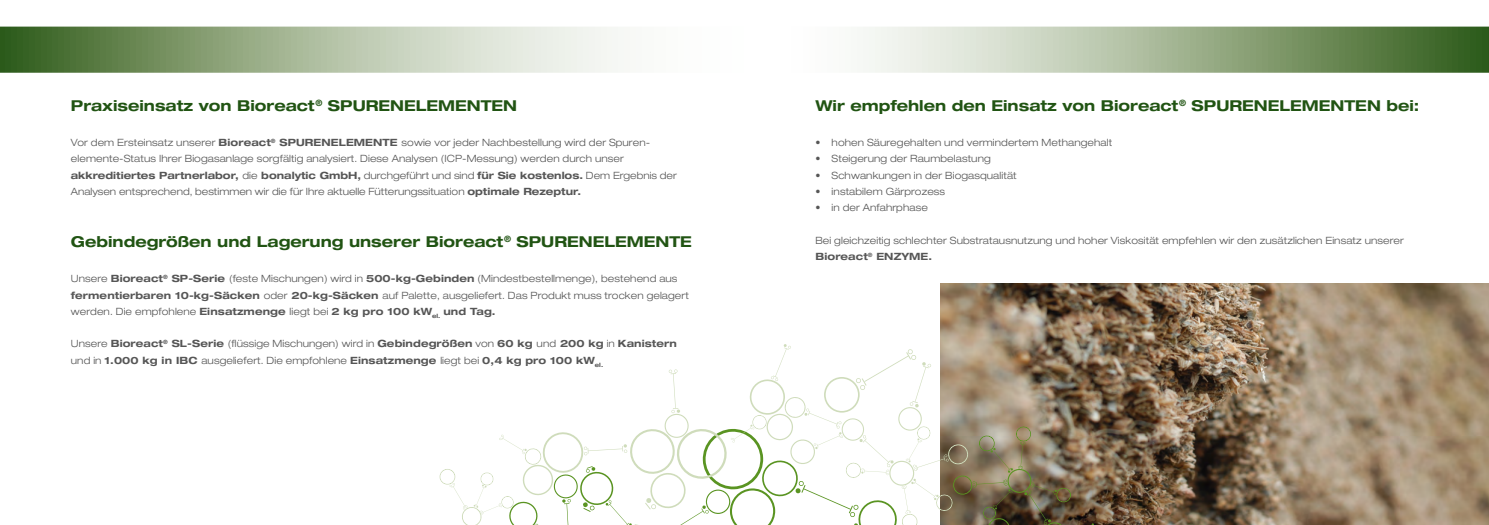
<style>
.page{position:relative;width:1489px;height:525px;background:#fff}
.page>*{position:absolute;margin:0;border:0;box-sizing:border-box;transform-origin:0 0}
.t1{font:700 expanded 15px "Helvetica Neue";color:#215413}
.t2{font:300 expanded 10px/16.2px "Helvetica Neue";letter-spacing:.01em;color:#565656}
.t3{font:700 expanded 10px/16.2px "Helvetica Neue";letter-spacing:.01em;color:#565656}
.s1{font-weight:700}
.s2{font-weight:300}
</style>
<div class="page">
<svg style="left:0;top:27px;width:1488px;height:46px"></svg>
<img style="left:940px;top:283px;width:548px;height:241px">
<svg style="left:439px;top:344px;width:632px;height:181px"></svg>
<h1 class="t1" style="left:71px;top:96px;width:448px">Praxiseinsatz von Bioreact<sup>®</sup> SPURENELEMENTEN</h1>
<p class="t2" style="left:71px;top:134px;width:607px">Vor dem Ersteinsatz unserer <span class="s1">Bioreact</span><sup>®</sup> <span class="s1">SPURENELEMENTE</span> sowie vor jeder Nachbestellung wird der Spuren&shy;elemente-Status Ihrer Biogasanlage sorgfältig analysiert. Diese Analysen (ICP-Messung) werden durch unser <span class="s1">akkreditiertes Partnerlabor,</span> die <span class="s1">bonalytic GmbH,</span> durchgeführt und sind <span class="s1">für Sie kostenlos.</span> Dem Ergebnis der Analysen entsprechend, bestimmen wir die für Ihre aktuelle Fütterungssituation <span class="s1">optimale Rezeptur.</span></p>
<h1 class="t1" style="left:71px;top:232px;width:622px">Gebindegrößen und Lagerung unserer Bioreact<sup>®</sup> SPURENELEMENTE</h1>
<p class="t2" style="left:71px;top:270px;width:619px">Unsere <span class="s1">Bioreact</span><sup>®</sup> <span class="s1">SP-Serie</span> (feste Mischungen) wird in <span class="s1">500-kg-Gebinden</span> (Mindestbestellmenge), bestehend aus <span class="s1">fermentierbaren 10-kg-Säcken</span> oder <span class="s1">20-kg-Säcken</span> auf Palette, ausgeliefert. Das Produkt muss trocken gelagert werden. Die empfohlene <span class="s1">Einsatzmenge</span> liegt bei <span class="s1">2 kg pro 100 kW</span><sub>el.</sub> <span class="s1">und Tag.</span></p>
<p class="t3" style="left:71px;top:335px;width:607px"><span class="s2">Unsere</span> Bioreact<sup>®</sup> SL-Serie <span class="s2">(flüssige Mischungen) wird in</span> Gebindegrößen <span class="s2">von</span> 60 kg <span class="s2">und</span> 200 kg <span class="s2">in</span> Kanistern <span class="s2">und in</span> 1.000 kg in IBC <span class="s2">ausgeliefert. Die empfohlene</span> Einsatzmenge <span class="s2">liegt bei</span> 0,4 kg pro 100 kW<sub>el.</sub></p>
<h1 class="t1" style="left:815px;top:96px;width:605px">Wir empfehlen den Einsatz von Bioreact<sup>®</sup> SPURENELEMENTEN bei:</h1>
<p class="t2" style="left:815px;top:134px;width:298px">• hohen Säuregehalten und vermindertem Methangehalt</p>
<p class="t2" style="left:815px;top:150px;width:177px">• Steigerung der Raumbelastung</p>
<p class="t2" style="left:815px;top:167px;width:203px">• Schwankungen in der Biogasqualität</p>
<p class="t2" style="left:815px;top:183px;width:131px">• instabilem Gärprozess</p>
<p class="t2" style="left:815px;top:199px;width:114px">• in der Anfahrphase</p>
<p class="t2" style="left:815px;top:232px;width:590px">Bei gleichzeitig schlechter Substratausnutzung und hoher Viskosität empfehlen wir den zusätzlichen Einsatz unserer<br><span class="s1">Bioreact</span><sup>®</sup> <span class="s1">ENZYME.</span></p>
</div>
